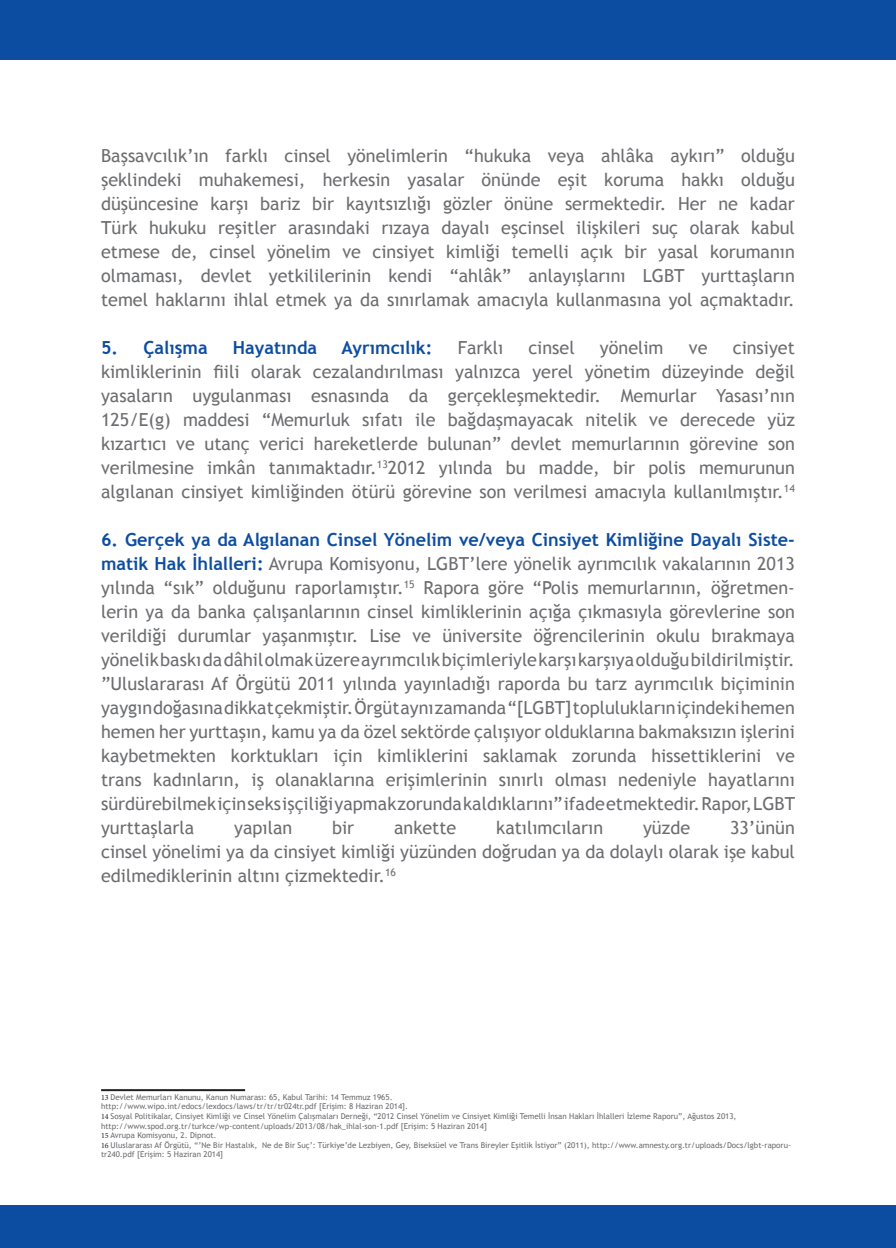
<style>
.page{position:relative;width:896px;height:1248px;background:#fff}
.page>*{position:absolute;margin:0;border:0;box-sizing:border-box;transform-origin:0 0}
.t1{font:18px/24px "Trebuchet MS";color:#6c6d70}
.t2{font:700 18px "Trebuchet MS";color:#0d4da1}
.t3{font:8px/9.6px "Trebuchet MS";color:#6c6d70}
.s1{font-weight:700;color:#0d4da1}
.s2{font-family:"Minion Pro";color:#231f20}
</style>
<div class="page">
<div style="left:0;top:0;width:896px;height:60px;background:#0d4da1"></div>
<div style="left:0;top:1204px;width:896px;height:43px;background:#0d4da1"></div>
<hr style="left:101px;top:1088px;width:144px;height:2px;background:#231f20">
<p class="t1" style="left:101px;top:143px;width:695px">Başsavcılık’ın farklı cinsel yönelimlerin “hukuka veya ahlâka aykırı” olduğu</p>
<p class="t1" style="left:101px;top:167px;width:695px">şeklindeki muhakemesi, herkesin yasalar önünde eşit koruma hakkı olduğu</p>
<p class="t1" style="left:101px;top:191px;width:695px">düşüncesine karşı bariz bir kayıtsızlığı gözler önüne sermektedir. Her ne kadar<br>Türk hukuku reşitler arasındaki rızaya dayalı eşcinsel ilişkileri suç olarak kabul</p>
<p class="t1" style="left:101px;top:239px;width:695px">etmese de, cinsel yönelim ve cinsiyet kimliği temelli açık bir yasal korumanın</p>
<p class="t1" style="left:101px;top:263px;width:695px">olmaması, devlet yetkililerinin kendi “ahlâk” anlayışlarını LGBT yurttaşların</p>
<p class="t1" style="left:101px;top:287px;width:695px">temel haklarını ihlal etmek ya da sınırlamak amacıyla kullanmasına yol açmaktadır.</p>
<p class="t2" style="left:101px;top:336px;width:108px">5. Çalışma</p>
<p class="t2" style="left:233px;top:336px;width:86px">Hayatında</p>
<p class="t2" style="left:341px;top:336px;width:92px">Ayrımcılık:</p>
<p class="t1" style="left:458px;top:335px;width:47px">Farklı</p>
<p class="t1" style="left:528px;top:335px;width:48px">cinsel</p>
<p class="t1" style="left:600px;top:335px;width:65px">yönelim</p>
<p class="t1" style="left:689px;top:335px;width:20px">ve</p>
<p class="t1" style="left:733px;top:335px;width:64px">cinsiyet</p>
<p class="t1" style="left:101px;top:359px;width:695px">kimliklerinin fiili olarak cezalandırılması yalnızca yerel yönetim düzeyinde değil</p>
<p class="t1" style="left:101px;top:383px;width:695px;text-align:justify">yasaların uygulanması esnasında da gerçekleşmektedir. Memurlar Yasası’nın 125/E(g) maddesi “Memurluk sıfatı ile bağdaşmayacak nitelik ve derecede yüz kızartıcı ve utanç verici hareketlerde bulunan” devlet memurlarının görevine son</p>
<p class="t1" style="left:101px;top:455px;width:695px">verilmesine imkân tanımaktadır.<sup>13</sup>2012 yılında bu madde, bir polis memurunun</p>
<p class="t1" style="left:101px;top:479px;width:695px">algılanan cinsiyet kimliğinden ötürü görevine son verilmesi amacıyla kullanılmıştır.<sup>14</sup></p>
<p class="t1" style="left:101px;top:527px;width:695px;text-align:justify"><span class="s1">6. Gerçek ya da Algılanan Cinsel Yönelim ve/veya Cinsiyet Kimliğine Dayalı Siste&shy;matik Hak İhlalleri:</span> Avrupa Komisyonu, LGBT’lere yönelik ayrımcılık vakalarının 2013 yılında “sık” olduğunu raporlamıştır.<sup>15</sup> Rapora göre “Polis memurlarının, öğretmen&shy;lerin ya da banka çalışanlarının cinsel kimliklerinin açığa çıkmasıyla görevlerine son</p>
<p class="t1" style="left:101px;top:623px;width:695px">verildiği durumlar yaşanmıştır. Lise ve üniversite öğrencilerinin okulu bırakmaya</p>
<p class="t1" style="left:101px;top:647px;width:695px">yönelik baskı da dâhil olmak üzere ayrımcılık biçimleriyle karşı karşıya olduğu bildirilmiştir.</p>
<p class="t1" style="left:101px;top:671px;width:695px">”Uluslararası Af Örgütü 2011 yılında yayınladığı raporda bu tarz ayrımcılık biçiminin</p>
<p class="t1" style="left:101px;top:695px;width:695px">yaygın doğasına dikkat çekmiştir. Örgüt aynı zamanda “[LGBT] toplulukların içindeki hemen hemen her yurttaşın, kamu ya da özel sektörde çalışıyor olduklarına bakmaksızın işlerini</p>
<p class="t1" style="left:101px;top:743px;width:695px">kaybetmekten korktukları için kimliklerini saklamak zorunda hissettiklerini ve trans kadınların, iş olanaklarına erişimlerinin sınırlı olması nedeniyle hayatlarını</p>
<p class="t1" style="left:101px;top:791px;width:695px">sürdürebilmek için seks işçiliği yapmak zorunda kaldıklarını” ifade etmektedir. Rapor, LGBT</p>
<p class="t1" style="left:101px;top:815px;width:95px">yurttaşlarla</p>
<p class="t1" style="left:234px;top:815px;width:60px">yapılan</p>
<p class="t1" style="left:332px;top:815px;width:24px">bir</p>
<p class="t1" style="left:394px;top:815px;width:64px">ankette</p>
<p class="t1" style="left:496px;top:815px;width:108px">katılımcıların</p>
<p class="t1" style="left:643px;top:815px;width:49px">yüzde</p>
<p class="t1" style="left:730px;top:815px;width:66px">33’ünün</p>
<p class="t1" style="left:101px;top:839px;width:695px">cinsel yönelimi ya da cinsiyet kimliği yüzünden doğrudan ya da dolaylı olarak işe kabul edilmediklerinin altını çizmektedir.<sup>16</sup></p>
<p class="t3" style="left:101px;top:1092px;width:293px"><span class="s2">13</span> Devlet Memurları Kanunu, Kanun Numarası: 65, Kabul Tarihi: 14 Temmuz 1965.</p>
<p class="t3" style="left:101px;top:1101px;width:308px">http://www.wipo.int/edocs/lexdocs/laws/tr/tr/tr024tr.pdf [Erişim: 8 Haziran 2014].</p>
<p class="t3" style="left:101px;top:1111px;width:637px"><span class="s2">14</span> Sosyal Politikalar, Cinsiyet Kimliği ve Cinsel Yönelim Çalışmaları Derneği, “2012 Cinsel Yönelim ve Cinsiyet Kimliği Temelli İnsan Hakları İhlalleri İzleme Raporu”, Ağustos 2013,</p>
<p class="t3" style="left:101px;top:1120px;width:387px">http://www.spod.org.tr/turkce/wp-content/uploads/2013/08/hak_ihlal-son-1.pdf [Erişim: 5 Haziran 2014]</p>
<p class="t3" style="left:101px;top:1130px;width:117px"><span class="s2">15</span> Avrupa Komisyonu, 2. Dipnot.</p>
<p class="t3" style="left:101px;top:1140px;width:691px"><span class="s2">16</span> Uluslararası Af Örgütü, “’Ne Bir Hastalık, Ne de Bir Suç’: Türkiye’de Lezbiyen, Gey, Biseksüel ve Trans Bireyler Eşitlik İstiyor” (2011), http://www.amnesty.org.tr/uploads/Docs/lgbt-raporu&shy;tr240.pdf [Erişim: 5 Haziran 2014]</p>
</div>
